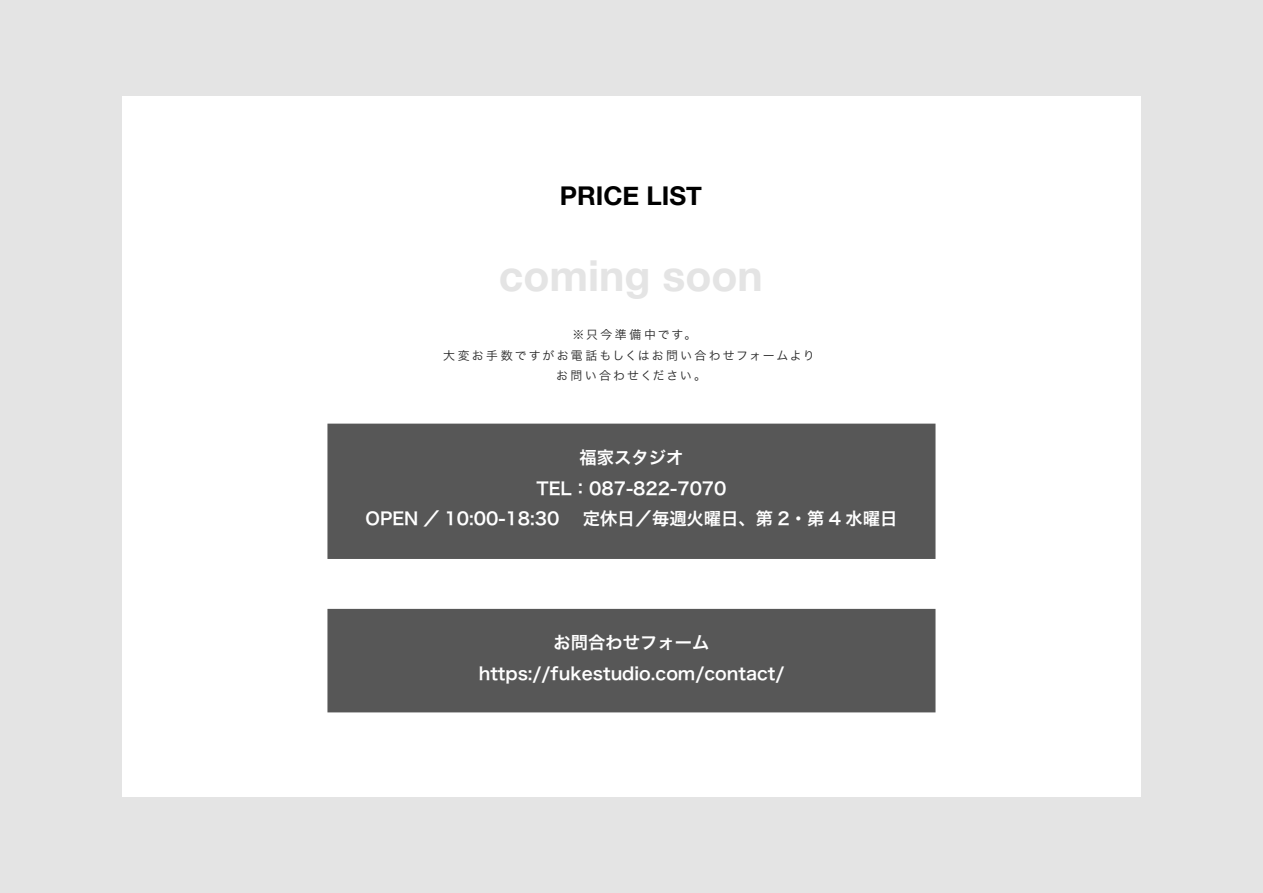
<style>
.page{position:relative;width:1263px;height:893px;background:#e4e4e4}
.page>*{position:absolute;margin:0;border:0;box-sizing:border-box;transform-origin:0 0}
.t1{font:700 42.75px "Helvetica Neue";color:#e4e4e4}
.t2{font:700 25.8px "Helvetica Neue";color:#000}
.t3{font:17.25px/30.3px "Hira Kaku Pro W6";color:#fff;text-align:center}
.t4{font:12px "Hira Kaku Pro W3";letter-spacing:.18em;color:#272727}
.t5{font:12px "Hira Kaku Pro W3";letter-spacing:.2em;color:#272727}
</style>
<div class="page">
<div style="left:122px;top:96px;width:1019px;height:701px;background:#fff"></div>
<div style="left:327px;top:424px;width:608px;height:135px;background:#575757"></div>
<div style="left:327px;top:609px;width:608px;height:103px;background:#575757"></div>
<h2 class="t2" style="left:560px;top:176px;width:144px">PRICE LIST</h2>
<h1 class="t1" style="left:499px;top:242px;width:266px">coming soon</h1>
<p class="t5" style="left:572px;top:323px;width:126px">※只今準備中です。</p>
<p class="t4" style="left:443px;top:344px;width:373px">大変お手数ですがお電話もしくはお問い合わせフォームより</p>
<p class="t4" style="left:556px;top:365px;width:151px">お問い合わせください。</p>
<p class="t3" style="left:366px;top:442px;width:533px">福家スタジオ<br>TEL：087-822-7070<br>OPEN ／ 10:00-18:30　 定休日／毎週火曜日、第 2・第 4 水曜日</p>
<p class="t3" style="left:479px;top:627px;width:307px">お問合わせフォームhttps://fukestudio.com/contact/</p>
</div>
